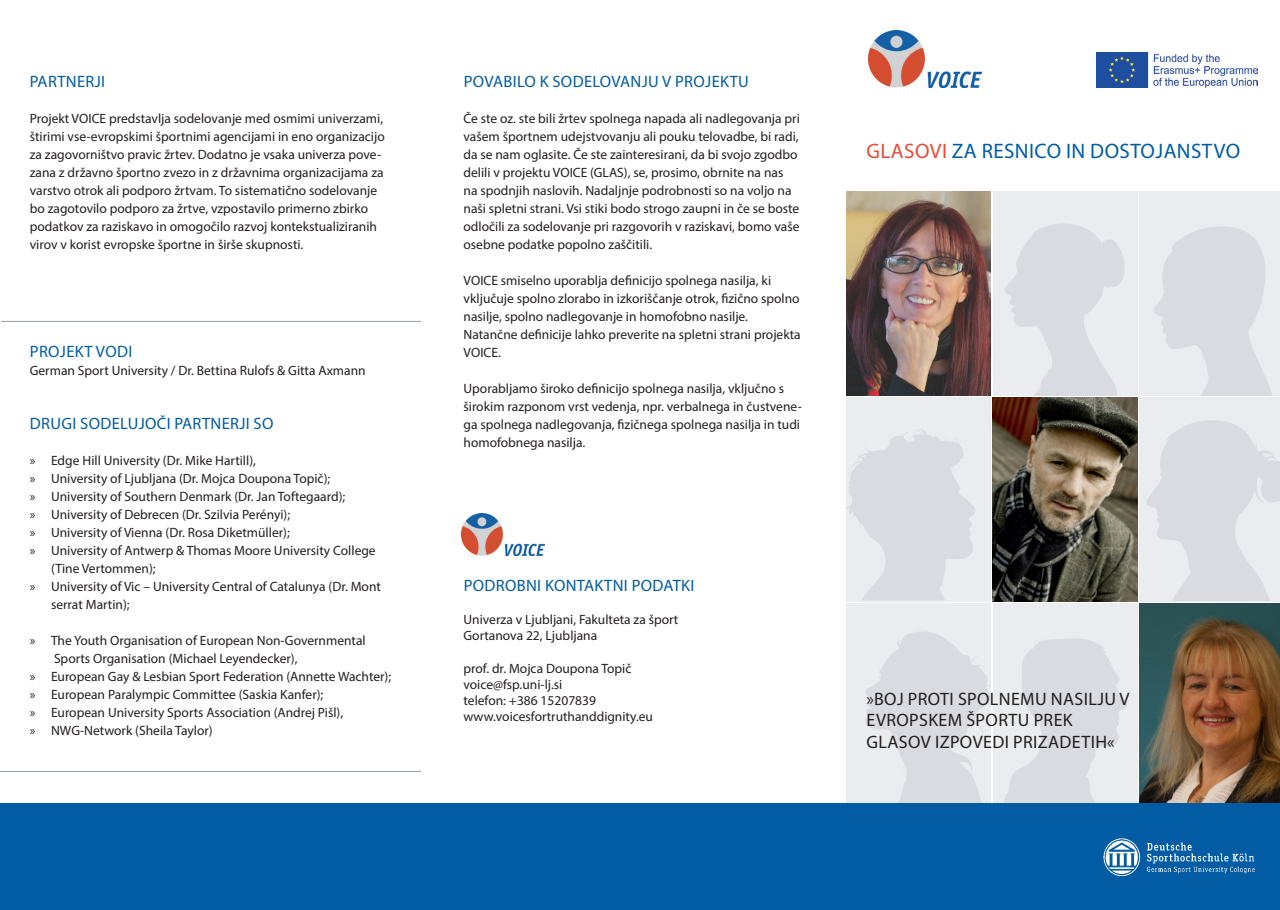
<style>
.page{position:relative;width:1280px;height:910px;background:#fff}
.page>*{position:absolute;margin:0;border:0;box-sizing:border-box;transform-origin:0 0}
.t1{font:21px "Myriad Pro";letter-spacing:.02em;color:#015ca3}
.t2{font:18px/21.6px "Myriad Pro";letter-spacing:.02em;color:#231f20}
.t3{font:16.5px "Myriad Pro";letter-spacing:.02em;color:#015ca3}
.t4{font:13.5px/18px "Myriad Pro";color:#231f20}
.s1{color:#e84a36}
</style>
<div class="page">
<img style="left:868px;top:31px;width:113px;height:57px">
<img style="left:1096px;top:53px;width:161px;height:35px">
<hr style="left:0;top:771px;width:421px;height:1px;background:#96a196">
<hr style="left:1px;top:321px;width:420px;height:1px;background:#96a196">
<img style="left:461px;top:513px;width:84px;height:42px">
<img style="left:846px;top:191px;width:145px;height:204px">
<div style="left:846px;top:398px;width:145px;height:204px;background:#eaecef"></div>
<svg style="left:846px;top:429px;width:129px;height:171px"></svg>
<div style="left:846px;top:604px;width:145px;height:204px;background:#eaecef"></div>
<svg style="left:864px;top:630px;width:127px;height:174px"></svg>
<div style="left:993px;top:191px;width:144px;height:204px;background:#eaecef"></div>
<svg style="left:1005px;top:224px;width:119px;height:171px"></svg>
<img style="left:993px;top:398px;width:144px;height:204px">
<div style="left:993px;top:604px;width:144px;height:204px;background:#eaecef"></div>
<svg style="left:999px;top:638px;width:131px;height:166px"></svg>
<div style="left:1140px;top:191px;width:140px;height:204px;background:#eaecef"></div>
<svg style="left:1154px;top:227px;width:118px;height:168px"></svg>
<div style="left:1140px;top:398px;width:140px;height:204px;background:#eaecef"></div>
<svg style="left:1147px;top:420px;width:133px;height:181px"></svg>
<img style="left:1140px;top:604px;width:140px;height:200px">
<div style="left:0;top:804px;width:1280px;height:106px;background:#015ca3"></div>
<p class="t3" style="left:30px;top:71px;width:77px">PARTNERJI</p>
<p class="t4" style="left:30px;top:109px;width:356px">Projekt VOICE predstavlja sodelovanje med osmimi univerzami, štirimi vse-evropskimi športnimi agencijami in eno organizacijo za zagovorništvo pravic žrtev. Dodatno je vsaka univerza pove&shy;zana z državno športno zvezo in z državnima organizacijama za varstvo otrok ali podporo žrtvam. To sistematično sodelovanje bo zagotovilo podporo za žrtve, vzpostavilo primerno zbirko podatkov za raziskavo in omogočilo razvoj kontekstualiziranih virov v korist evropske športne in širše skupnosti.</p>
<p class="t3" style="left:30px;top:341px;width:104px">PROJEKT VODI</p>
<p class="t4" style="left:30px;top:361px;width:337px">German Sport University / Dr. Bettina Rulofs &amp; Gitta Axmann</p>
<p class="t3" style="left:30px;top:413px;width:245px">DRUGI SODELUJOČI PARTNERJI SO</p>
<p class="t4" style="left:30px;top:451px;width:228px">» Edge Hill University (Dr. Mike Hartill),</p>
<p class="t4" style="left:30px;top:469px;width:302px">» University of Ljubljana (Dr. Mojca Doupona Topič);</p>
<p class="t4" style="left:30px;top:487px;width:317px">» University of Southern Denmark (Dr. Jan Toftegaard);</p>
<p class="t4" style="left:30px;top:505px;width:262px">» University of Debrecen (Dr. Szilvia Perényi);</p>
<p class="t4" style="left:30px;top:523px;width:262px">» University of Vienna (Dr. Rosa Diketmüller);</p>
<p class="t4" style="left:51px;top:541px;width:326px;text-indent:-21px">» University of Antwerp &amp; Thomas Moore University College (Tine Vertommen);</p>
<p class="t4" style="left:51px;top:577px;width:331px;text-indent:-21px">» University of Vic – University Central of Catalunya (Dr. Mont serrat Martin);</p>
<p class="t4" style="left:54px;top:631px;width:313px;text-indent:-24px">» The Youth Organisation of European Non-Governmental<br>Sports Organisation (Michael Leyendecker),</p>
<p class="t4" style="left:30px;top:667px;width:363px">» European Gay &amp; Lesbian Sport Federation (Annette Wachter);</p>
<p class="t4" style="left:30px;top:685px;width:295px">» European Paralympic Committee (Saskia Kanfer);</p>
<p class="t4" style="left:30px;top:703px;width:315px">» European University Sports Association (Andrej Pišl),</p>
<p class="t4" style="left:30px;top:721px;width:184px">» NWG-Network (Sheila Taylor)</p>
<p class="t3" style="left:464px;top:71px;width:287px">POVABILO K SODELOVANJU V PROJEKTU</p>
<p class="t4" style="left:463px;top:109px;width:338px">Če ste oz. ste bili žrtev spolnega napada ali nadlegovanja pri vašem športnem udejstvovanju ali pouku telovadbe, bi radi, da se nam oglasite. Če ste zainteresirani, da bi svojo zgodbo delili v projektu VOICE (GLAS), se, prosimo, obrnite na nas na spodnjih naslovih. Nadaljnje podrobnosti so na voljo na naši spletni strani. Vsi stiki bodo strogo zaupni in če se boste odločili za sodelovanje pri razgovorih v raziskavi, bomo vaše osebne podatke popolno zaščitili.</p>
<p class="t4" style="left:463px;top:271px;width:338px">VOICE smiselno uporablja definicijo spolnega nasilja, ki vključuje spolno zlorabo in izkoriščanje otrok, fizično spolno nasilje, spolno nadlegovanje in homofobno nasilje.</p>
<p class="t4" style="left:463px;top:325px;width:339px">Natančne definicije lahko preverite na spletni strani projekta<br>VOICE.</p>
<p class="t4" style="left:463px;top:379px;width:340px">Uporabljamo široko definicijo spolnega nasilja, vključno s širokim razponom vrst vedenja, npr. verbalnega in čustvene&shy;ga spolnega nadlegovanja, fizičnega spolnega nasilja in tudi homofobnega nasilja.</p>
<p class="t3" style="left:464px;top:575px;width:232px">PODROBNI KONTAKTNI PODATKI</p>
<p class="t4" style="left:463px;top:610px;width:216px">Univerza v Ljubljani, Fakulteta za šport</p>
<p class="t4" style="left:463px;top:627px;width:135px">Gortanova 22, Ljubljana</p>
<p class="t4" style="left:463px;top:659px;width:169px">prof. dr. Mojca Doupona Topič</p>
<p class="t4" style="left:463px;top:675px;width:100px">voice@fsp.uni-lj.si</p>
<p class="t4" style="left:463px;top:691px;width:134px">telefon: +386 15207839</p>
<p class="t4" style="left:463px;top:708px;width:191px">www.voicesfortruthanddignity.eu</p>
<p class="t1" style="left:867px;top:138px;width:375px"><span class="s1">GLASOVI</span> ZA RESNICO IN DOSTOJANSTVO</p>
<p class="t2" style="left:866px;top:688px;width:265px">»BOJ PROTI SPOLNEMU NASILJU V<br>EVROPSKEM ŠPORTU PREK</p>
<p class="t2" style="left:867px;top:731px;width:250px">GLASOV IZPOVEDI PRIZADETIH«</p>
</div>
